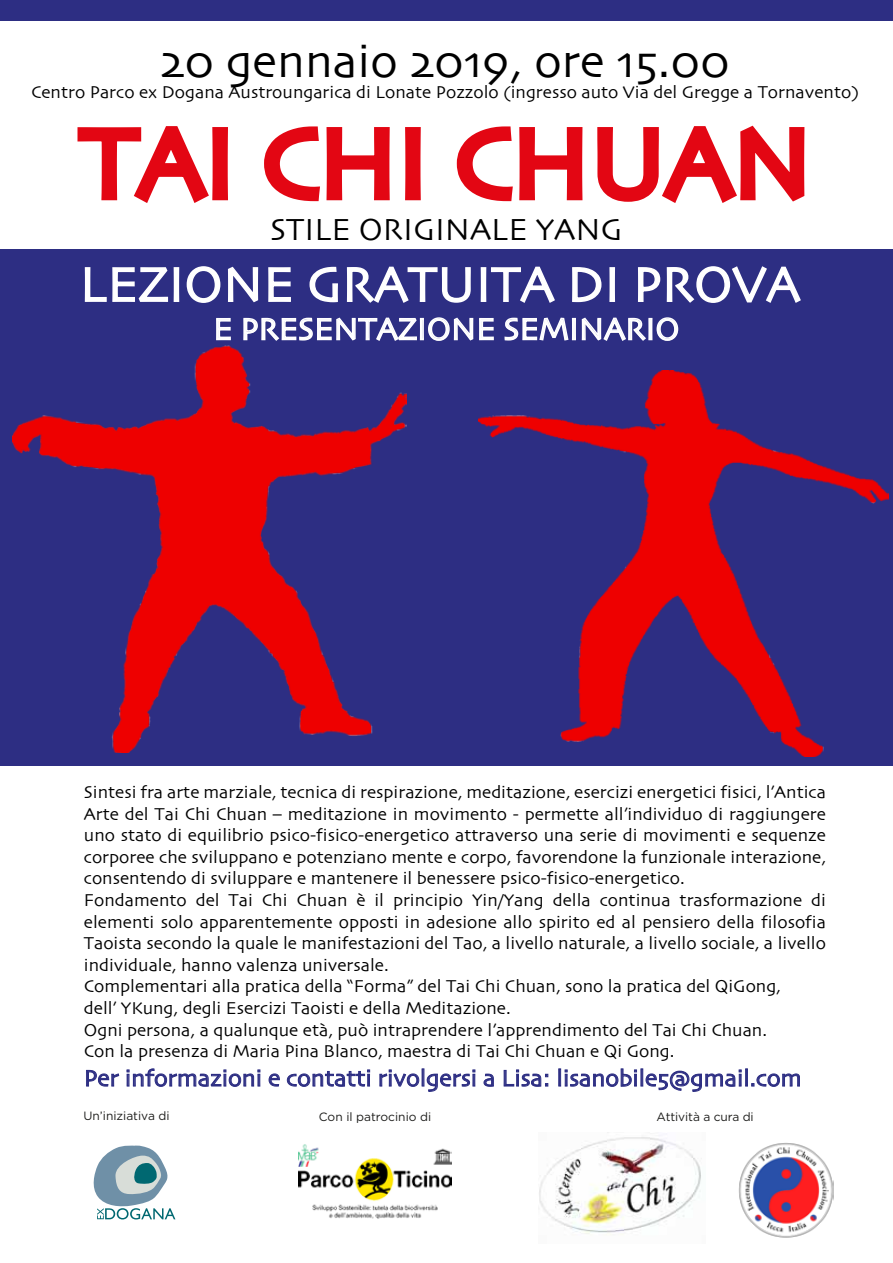
<style>
.page{position:relative;width:893px;height:1263px;background:#fff}
.page>*{position:absolute;margin:0;border:0;box-sizing:border-box;transform-origin:0 0}
.t1{font:51px "Skia";color:#fff}
.t2{font:48px "Skia";color:#000}
.t3{font:31.95px "Skia";color:#fff}
.t4{font:31.95px "Skia";color:#000}
.t5{font:24px "Skia";color:#2d2e83}
.t6{font:18px/21.6px "Skia";color:#000}
.t7{font:12px "Gotham";color:#1d1d1b}
</style>
<div class="page">
<img style="left:299px;top:1144px;width:152px;height:75px">
<svg style="left:93px;top:1145px;width:82px;height:74px"></svg>
<div style="left:0;top:249px;width:893px;height:517px;background:#2d2e83"></div>
<img style="left:539px;top:1132px;width:163px;height:103px">
<img style="left:738px;top:1143px;width:95px;height:94px">
<svg style="left:86px;top:1069px;width:34px;height:18px"></svg>
<svg style="left:126px;top:1068px;width:135px;height:19px"></svg>
<svg style="left:268px;top:1073px;width:12px;height:14px"></svg>
<svg style="left:287px;top:1069px;width:83px;height:18px"></svg>
<svg style="left:379px;top:1068px;width:97px;height:24px"></svg>
<svg style="left:483px;top:1073px;width:11px;height:14px"></svg>
<svg style="left:503px;top:1069px;width:45px;height:18px"></svg>
<svg style="left:558px;top:1068px;width:242px;height:24px"></svg>
<div style="left:0;top:0;width:893px;height:21px;background:#2d2e83"></div>
<img style="left:478px;top:371px;width:411px;height:385px">
<img style="left:13px;top:345px;width:393px;height:407px">
<svg style="left:77px;top:126px;width:151px;height:77px"></svg>
<svg style="left:264px;top:126px;width:126px;height:76px"></svg>
<svg style="left:405px;top:127px;width:16px;height:74px"></svg>
<svg style="left:456px;top:126px;width:127px;height:76px"></svg>
<svg style="left:597px;top:125px;width:208px;height:78px"></svg>
<svg style="left:84px;top:267px;width:96px;height:35px"></svg>
<svg style="left:186px;top:266px;width:615px;height:75px"></svg>
<h2 class="t2" style="left:160px;top:32px;width:572px">20 gennaio 2019, ore 15.00</h2>
<p class="t6" style="left:31px;top:83px;width:829px">Centro Parco ex Dogana Austroungarica di Lonate Pozzolo (ingresso auto Via del Gregge a Tornavento)</p>
<h3 class="t4" style="left:270px;top:210px;width:354px">STILE ORIGINALE YANG</h3>
<h1 class="t1" style="left:80px;top:254px;width:722px">LEZIONE GRATUITA DI PROVA</h1>
<h3 class="t3" style="left:213px;top:310px;width:468px">E PRESENTAZIONE SEMINARIO</h3>
<p class="t6" style="left:84px;top:782px;width:744px">Sintesi fra arte marziale, tecnica di respirazione, meditazione, esercizi energetici fisici, l’Antica Arte del Tai Chi Chuan – meditazione in movimento - permette all’individuo di raggiungere uno stato di equilibrio psico-fisico-energetico attraverso una serie di movimenti e sequenze corporee che sviluppano e potenziano mente e corpo, favorendone la funzionale interazione, consentendo di sviluppare e mantenere il benessere psico-fisico-energetico.<br>Fondamento del Tai Chi Chuan è il principio Yin/Yang della continua trasformazione di elementi solo apparentemente opposti in adesione allo spirito ed al pensiero della filosofia Taoista secondo la quale le manifestazioni del Tao, a livello naturale, a livello sociale, a livello individuale, hanno valenza universale.<br>Complementari alla pratica della “Forma” del Tai Chi Chuan, sono la pratica del QiGong,<br>dell’ YKung, degli Esercizi Taoisti e della Meditazione.<br>Ogni persona, a qualunque età, può intraprendere l’apprendimento del Tai Chi Chuan.<br>Con la presenza di Maria Pina Blanco, maestra di Tai Chi Chuan e Qi Gong.</p>
<h3 class="t5" style="left:84px;top:1064px;width:719px">Per informazioni e contatti rivolgersi a Lisa: lisanobile5@gmail.com</h3>
<p class="t7" style="left:656px;top:1109px;width:99px">Attività a cura di</p>
<p class="t7" style="left:83px;top:1108px;width:88px">Un’iniziativa di</p>
<p class="t7" style="left:319px;top:1109px;width:114px">Con il patrocinio di</p>
</div>
